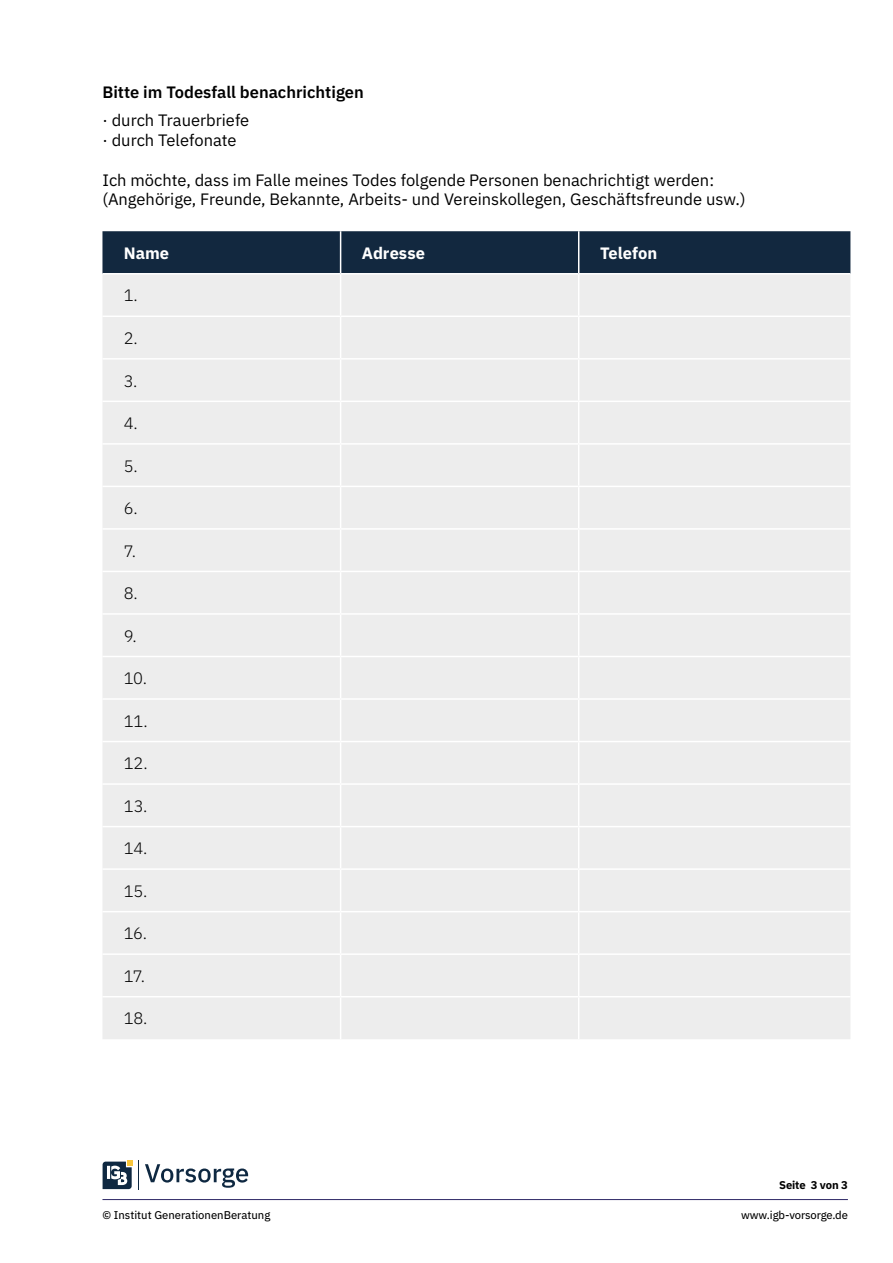
<style>
.page{position:relative;width:893px;height:1263px;background:#fff}
.page>*{position:absolute;margin:0;border:0;box-sizing:border-box;transform-origin:0 0}
.t1{font:16.5px/19.8px "IBM Plex Sans";color:#000}
.t2{font:300 16.5px "IBM Plex Sans";letter-spacing:-.01em;color:#000}
.t3{font:600 16.5px "IBM Plex Sans";color:#000}
.t4{font:700 16.5px "IBM Plex Sans";color:#fff}
.t5{font:11.25px "IBM Plex Sans Text";color:#000}
.t6{font:700 11.25px "IBM Plex Sans";letter-spacing:-.01em;color:#000}
</style>
<div class="page">
<svg style="left:103px;top:1160px;width:36px;height:29px"></svg>
<svg style="left:145px;top:1164px;width:103px;height:24px"></svg>
<hr style="left:102px;top:1199px;width:746px;height:1px;background:#2c2765">
<div style="left:102px;top:231px;width:748px;height:42px;background:#12283f"></div>
<div style="left:103px;top:275px;width:747px;height:764px;background:#ededed"></div>
<hr style="left:578px;top:231px;width:1px;height:42px;background:#fff">
<hr style="left:578px;top:274px;width:1px;height:42px;background:#fff">
<hr style="left:102px;top:316px;width:239px;height:1px;background:#fff">
<hr style="left:341px;top:316px;width:238px;height:1px;background:#fff">
<hr style="left:579px;top:316px;width:271px;height:1px;background:#fff">
<hr style="left:578px;top:317px;width:1px;height:41px;background:#fff">
<hr style="left:102px;top:358px;width:239px;height:2px;background:#fff">
<hr style="left:341px;top:358px;width:238px;height:2px;background:#fff">
<hr style="left:579px;top:358px;width:271px;height:2px;background:#fff">
<hr style="left:578px;top:360px;width:1px;height:41px;background:#fff">
<hr style="left:102px;top:401px;width:239px;height:1px;background:#fff">
<hr style="left:341px;top:401px;width:238px;height:1px;background:#fff">
<hr style="left:579px;top:401px;width:271px;height:1px;background:#fff">
<hr style="left:578px;top:402px;width:1px;height:41px;background:#fff">
<hr style="left:102px;top:443px;width:239px;height:2px;background:#fff">
<hr style="left:341px;top:443px;width:238px;height:2px;background:#fff">
<hr style="left:579px;top:443px;width:271px;height:2px;background:#fff">
<hr style="left:578px;top:445px;width:1px;height:41px;background:#fff">
<hr style="left:102px;top:486px;width:239px;height:1px;background:#fff">
<hr style="left:341px;top:486px;width:238px;height:1px;background:#fff">
<hr style="left:579px;top:486px;width:271px;height:1px;background:#fff">
<hr style="left:578px;top:487px;width:1px;height:41px;background:#fff">
<hr style="left:102px;top:528px;width:239px;height:2px;background:#fff">
<hr style="left:341px;top:528px;width:238px;height:2px;background:#fff">
<hr style="left:579px;top:528px;width:271px;height:2px;background:#fff">
<hr style="left:578px;top:530px;width:1px;height:41px;background:#fff">
<hr style="left:102px;top:571px;width:239px;height:1px;background:#fff">
<hr style="left:341px;top:571px;width:238px;height:1px;background:#fff">
<hr style="left:579px;top:571px;width:271px;height:1px;background:#fff">
<hr style="left:578px;top:572px;width:1px;height:41px;background:#fff">
<hr style="left:102px;top:613px;width:239px;height:2px;background:#fff">
<hr style="left:341px;top:613px;width:238px;height:2px;background:#fff">
<hr style="left:579px;top:613px;width:271px;height:2px;background:#fff">
<hr style="left:578px;top:615px;width:1px;height:41px;background:#fff">
<hr style="left:102px;top:656px;width:239px;height:1px;background:#fff">
<hr style="left:341px;top:656px;width:238px;height:1px;background:#fff">
<hr style="left:579px;top:656px;width:271px;height:1px;background:#fff">
<hr style="left:578px;top:657px;width:1px;height:41px;background:#fff">
<hr style="left:102px;top:698px;width:239px;height:2px;background:#fff">
<hr style="left:341px;top:698px;width:238px;height:2px;background:#fff">
<hr style="left:579px;top:698px;width:271px;height:2px;background:#fff">
<hr style="left:578px;top:700px;width:1px;height:41px;background:#fff">
<hr style="left:102px;top:741px;width:239px;height:1px;background:#fff">
<hr style="left:341px;top:741px;width:238px;height:1px;background:#fff">
<hr style="left:579px;top:741px;width:271px;height:1px;background:#fff">
<hr style="left:578px;top:742px;width:1px;height:41px;background:#fff">
<hr style="left:102px;top:783px;width:239px;height:2px;background:#fff">
<hr style="left:341px;top:783px;width:238px;height:2px;background:#fff">
<hr style="left:579px;top:783px;width:271px;height:2px;background:#fff">
<hr style="left:578px;top:785px;width:1px;height:41px;background:#fff">
<hr style="left:102px;top:826px;width:239px;height:1px;background:#fff">
<hr style="left:341px;top:826px;width:238px;height:1px;background:#fff">
<hr style="left:579px;top:826px;width:271px;height:1px;background:#fff">
<hr style="left:578px;top:827px;width:1px;height:41px;background:#fff">
<hr style="left:102px;top:868px;width:239px;height:2px;background:#fff">
<hr style="left:341px;top:868px;width:238px;height:2px;background:#fff">
<hr style="left:579px;top:868px;width:271px;height:2px;background:#fff">
<hr style="left:578px;top:870px;width:1px;height:41px;background:#fff">
<hr style="left:102px;top:911px;width:239px;height:1px;background:#fff">
<hr style="left:341px;top:911px;width:238px;height:1px;background:#fff">
<hr style="left:579px;top:911px;width:271px;height:1px;background:#fff">
<hr style="left:578px;top:912px;width:1px;height:41px;background:#fff">
<hr style="left:102px;top:953px;width:239px;height:2px;background:#fff">
<hr style="left:341px;top:953px;width:238px;height:2px;background:#fff">
<hr style="left:579px;top:953px;width:271px;height:2px;background:#fff">
<hr style="left:578px;top:955px;width:1px;height:41px;background:#fff">
<hr style="left:102px;top:996px;width:239px;height:1px;background:#fff">
<hr style="left:341px;top:996px;width:238px;height:1px;background:#fff">
<hr style="left:579px;top:996px;width:271px;height:1px;background:#fff">
<hr style="left:578px;top:997px;width:1px;height:42px;background:#fff">
<hr style="left:340px;top:231px;width:1px;height:42px;background:#fff">
<hr style="left:340px;top:274px;width:1px;height:42px;background:#fff">
<hr style="left:340px;top:317px;width:1px;height:41px;background:#fff">
<hr style="left:340px;top:360px;width:1px;height:41px;background:#fff">
<hr style="left:340px;top:402px;width:1px;height:41px;background:#fff">
<hr style="left:340px;top:445px;width:1px;height:41px;background:#fff">
<hr style="left:340px;top:487px;width:1px;height:41px;background:#fff">
<hr style="left:340px;top:530px;width:1px;height:41px;background:#fff">
<hr style="left:340px;top:572px;width:1px;height:41px;background:#fff">
<hr style="left:340px;top:615px;width:1px;height:41px;background:#fff">
<hr style="left:340px;top:657px;width:1px;height:41px;background:#fff">
<hr style="left:340px;top:700px;width:1px;height:41px;background:#fff">
<hr style="left:340px;top:742px;width:1px;height:41px;background:#fff">
<hr style="left:340px;top:785px;width:1px;height:41px;background:#fff">
<hr style="left:340px;top:827px;width:1px;height:41px;background:#fff">
<hr style="left:340px;top:870px;width:1px;height:41px;background:#fff">
<hr style="left:340px;top:912px;width:1px;height:41px;background:#fff">
<hr style="left:340px;top:955px;width:1px;height:41px;background:#fff">
<hr style="left:340px;top:997px;width:1px;height:42px;background:#fff">
<p class="t3" style="left:102px;top:79px;width:263px">Bitte im Todesfall benachrichtigen</p>
<p class="t1" style="left:102px;top:109px;width:148px">· durch Trauerbriefe · durch Telefonate</p>
<p class="t1" style="left:102px;top:168px;width:645px">Ich möchte, dass im Falle meines Todes folgende Personen benachrichtigt werden: (Angehörige, Freunde, Bekannte, Arbeits- und Vereinskollegen, Geschäftsfreunde usw.)</p>
<p class="t4" style="left:124px;top:240px;width:47px">Name</p>
<p class="t4" style="left:362px;top:240px;width:65px">Adresse</p>
<p class="t4" style="left:600px;top:240px;width:59px">Telefon</p>
<p class="t2" style="left:124px;top:283px;width:16px">1.</p>
<p class="t2" style="left:124px;top:326px;width:16px">2.</p>
<p class="t2" style="left:124px;top:368px;width:15px">3.</p>
<p class="t2" style="left:124px;top:411px;width:16px">4.</p>
<p class="t2" style="left:124px;top:453px;width:15px">5.</p>
<p class="t2" style="left:124px;top:496px;width:15px">6.</p>
<p class="t2" style="left:124px;top:538px;width:14px">7.</p>
<p class="t2" style="left:124px;top:581px;width:16px">8.</p>
<p class="t2" style="left:124px;top:623px;width:15px">9.</p>
<p class="t2" style="left:124px;top:666px;width:25px">10.</p>
<p class="t2" style="left:124px;top:708px;width:26px">11.</p>
<p class="t2" style="left:124px;top:751px;width:25px">12.</p>
<p class="t2" style="left:124px;top:793px;width:25px">13.</p>
<p class="t2" style="left:124px;top:836px;width:25px">14.</p>
<p class="t2" style="left:124px;top:878px;width:25px">15.</p>
<p class="t2" style="left:124px;top:921px;width:25px">16.</p>
<p class="t2" style="left:124px;top:963px;width:23px">17.</p>
<p class="t2" style="left:124px;top:1006px;width:25px">18.</p>
<p class="t6" style="left:779px;top:1176px;width:70px">Seite 3 von 3</p>
<p class="t5" style="left:102px;top:1206px;width:169px">© Institut GenerationenBeratung</p>
<p class="t5" style="left:741px;top:1206px;width:108px">www.igb-vorsorge.de</p>
</div>
